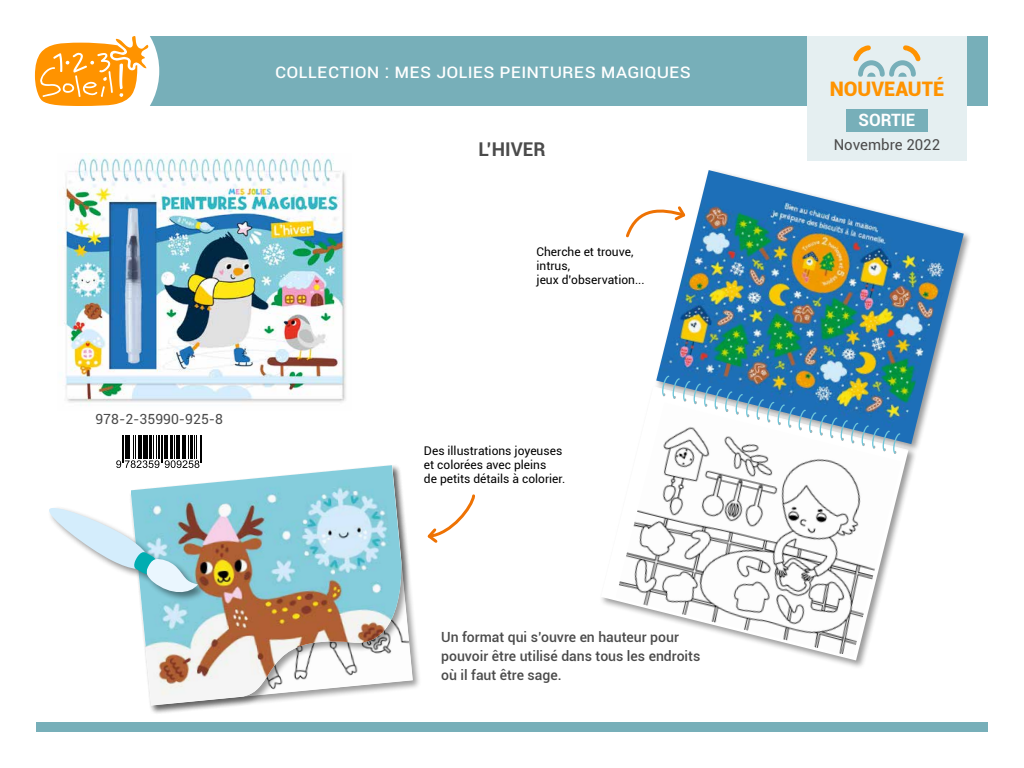
<style>
.page{position:relative;width:1024px;height:768px;background:#fff}
.page>*{position:absolute;margin:0;border:0;box-sizing:border-box;transform-origin:0 0}
.t1{font:20px "Roboto";color:#fff}
.t2{font:900 20px "Roboto";color:#ff9300}
.t3{font:700 19px "Roboto";color:#4b4b4b}
.t4{font:700 17px "Roboto";color:#fff}
.t5{font:15px "Roboto";color:#4b4b4b}
.t6{font:500 14px/19px "Roboto";color:#4b4b4b}
.t7{font:14px "Roboto";color:#4b4b4b}
.t8{font:12px/14.4px "Roboto";color:#000}
</style>
<div class="page">
<div style="left:36px;top:36px;width:952px;height:70px;background:#77afb9"></div>
<div style="left:36px;top:722px;width:952px;height:10px;background:#77afb9"></div>
<div style="left:20px;top:2px;width:139px;height:138px;background:#fff;border-radius:50%"></div>
<svg style="left:35px;top:36px;width:114px;height:70px"></svg>
<svg style="left:427px;top:494px;width:48px;height:49px"></svg>
<svg style="left:626px;top:210px;width:29px;height:28px"></svg>
<div style="left:128px;top:463px;width:294px;height:251px;background:#000;opacity:.4"></div>
<div style="left:128px;top:463px;width:283px;height:251px;background:#000;opacity:.4"></div>
<svg style="left:130px;top:465px;width:277px;height:241px"></svg>
<img style="left:131px;top:465px;width:271px;height:240px">
<div style="left:47px;top:506px;width:160px;height:96px;background:#000;opacity:.45"></div>
<svg style="left:47px;top:503px;width:151px;height:93px"></svg>
<svg style="left:601px;top:453px;width:308px;height:207px"></svg>
<img style="left:616px;top:453px;width:286px;height:204px">
<div style="left:655px;top:168px;width:318px;height:285px;background:#000;opacity:.4"></div>
<img style="left:656px;top:170px;width:308px;height:274px">
<img style="left:661px;top:375px;width:240px;height:79px">
<img style="left:59px;top:156px;width:287px;height:250px">
<svg style="left:116px;top:435px;width:87px;height:33px"></svg>
<div style="left:807px;top:36px;width:160px;height:124px;background:#e5eff1"></div>
<svg style="left:853px;top:45px;width:68px;height:32px"></svg>
<div style="left:846px;top:109px;width:82px;height:22px;background:#77afb9"></div>
<p class="t7" style="left:95px;top:409px;width:129px">978-2-35990-925-8</p>
<h1 class="t1" style="left:275px;top:57px;width:417px">Collection : Mes jolies peintures magiques</h1>
<h1 class="t1" style="left:359px;top:57px;width:143px">Collection : Xxxxxx</h1>
<h1 class="t1" style="left:551px;top:57px;width:13px">xxxxx</h1>
<h2 class="t3" style="left:478px;top:136px;width:69px">L’HIVER</h2>
<p class="t8" style="left:537px;top:244px;width:110px">Cherche et trouve, intrus,<br>jeux d’observation...</p>
<p class="t8" style="left:424px;top:443px;width:143px">Des illustrations joyeuses et colorées avec pleins<br>de petits détails à colorier.</p>
<p class="t6" style="left:441px;top:627px;width:261px">Un format qui s’ouvre en hauteur pour pouvoir être utilisé dans tous les endroits où il faut être sage.</p>
<h1 class="t2" style="left:830px;top:75px;width:116px">NOUVEAUTÉ</h1>
<h3 class="t4" style="left:859px;top:108px;width:58px">SORTIE</h3>
<p class="t5" style="left:848px;top:135px;width:79px">mois année</p>
<p class="t5" style="left:834px;top:135px;width:108px">Novembre 2022</p>
</div>
